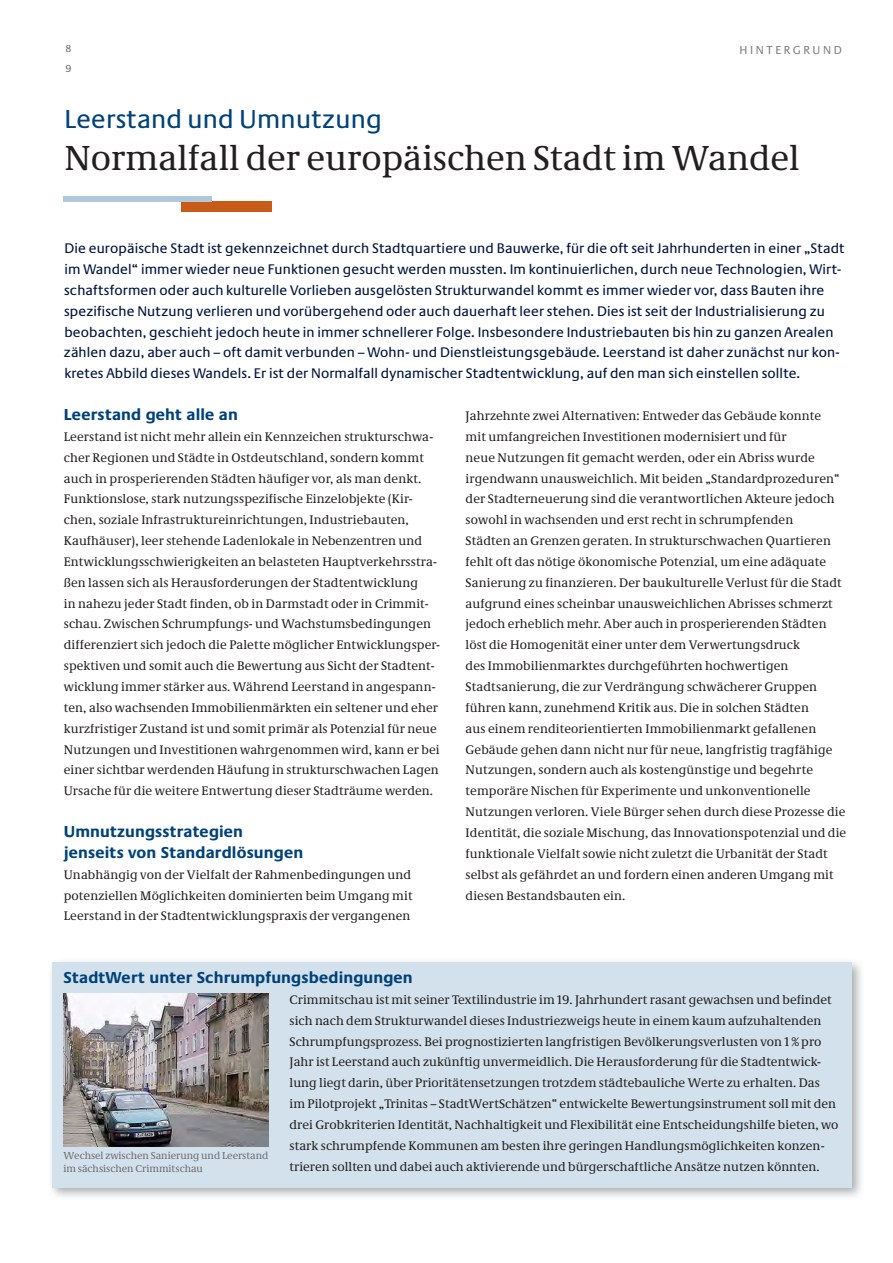
<style>
.page{position:relative;width:893px;height:1263px;background:#fff}
.page>*{position:absolute;margin:0;border:0;box-sizing:border-box;transform-origin:0 0}
.t1{font:36px "Neue Demos";color:#231f20}
.t2{font:27px "Neue Praxis";letter-spacing:.01em;color:#004279}
.t3{font:700 16.5px/20.9px "Neue Praxis";letter-spacing:.01em;color:#004279}
.t4{font:14.4px/20.9px "Neue Praxis";letter-spacing:.01em;color:#00133e}
.t5{font:12.9px/20.9px "Neue Demos";letter-spacing:.01em;color:#231f20}
.t6{font:12px "Neue Praxis";letter-spacing:.215em;color:#808285}
.t7{font:10.5px/12.6px "Neue Demos";color:#6c6d70}
.t8{font:10.5px/19.4px "Neue Praxis";color:#6c6d70}
</style>
<div class="page">
<div style="left:47px;top:957px;width:818px;height:243px;background:#8b9194;opacity:.75"></div>
<div style="left:52px;top:962px;width:799px;height:225px;background:#d3e1ec"></div>
<div style="left:182px;top:201px;width:90px;height:10px;background:#c85b18"></div>
<div style="left:64px;top:196px;width:148px;height:5px;background:#b0c8da"></div>
<img style="left:63px;top:994px;width:205px;height:152px">
<p class="t8" style="left:65px;top:39px;width:8px">8<br>9</p>
<p class="t6" style="left:739px;top:43px;width:104px">HINTERGRUND</p>
<h1 class="t2" style="left:64px;top:103px;width:319px">Leerstand und Umnutzung</h1>
<h1 class="t1" style="left:64px;top:136px;width:737px">Normalfall der europäischen Stadt im Wandel</h1>
<h2 class="t4" style="left:64px;top:238px;width:782px">Die europäische Stadt ist gekennzeichnet durch Stadtquartiere und Bauwerke, für die oft seit Jahrhunderten in einer „Stadt im Wandel“ immer wieder neue Funktionen gesucht werden mussten. Im kontinuierlichen, durch neue Technologien, Wirt&shy;schaftsformen oder auch kulturelle Vorlieben ausgelösten Strukturwandel kommt es immer wieder vor, dass Bauten ihre spezifische Nutzung verlieren und vorübergehend oder auch dauerhaft leer stehen. Dies ist seit der Industrialisierung zu beobachten, geschieht jedoch heute in immer schnellerer Folge. Insbesondere Industriebauten bis hin zu ganzen Arealen zählen dazu, aber auch – oft damit verbunden – Wohn- und Dienstleistungsgebäude. Leerstand ist daher zunächst nur kon&shy;kretes Abbild dieses Wandels. Er ist der Normalfall dynamischer Stadtentwicklung, auf den man sich einstellen sollte.</h2>
<h3 class="t3" style="left:64px;top:404px;width:176px">Leerstand geht alle an</h3>
<p class="t5" style="left:64px;top:426px;width:378px">Leerstand ist nicht mehr allein ein Kennzeichen strukturschwa&shy;cher Regionen und Städte in Ostdeutschland, sondern kommt auch in prosperierenden Städten häufiger vor, als man denkt.<br>Funktionslose, stark nutzungsspezifische Einzelobjekte (Kir&shy;chen, soziale Infrastruktureinrichtungen, Industriebauten, Kaufhäuser), leer stehende Ladenlokale in Nebenzentren und Entwicklungsschwierigkeiten an belasteten Hauptverkehrsstra&shy;ßen lassen sich als Herausforderungen der Stadtentwicklung<br>in nahezu jeder Stadt finden, ob in Darmstadt oder in Crimmit&shy;schau. Zwischen Schrumpfungs- und Wachstumsbedingungen differenziert sich jedoch die Palette möglicher Entwicklungsper&shy;spektiven und somit auch die Bewertung aus Sicht der Stadtent&shy;wicklung immer stärker aus. Während Leerstand in angespann&shy;ten, also wachsenden Immobilienmärkten ein seltener und eher kurzfristiger Zustand ist und somit primär als Potenzial für neue Nutzungen und Investitionen wahrgenommen wird, kann er bei einer sichtbar werdenden Häufung in strukturschwachen Lagen Ursache für die weitere Entwertung dieser Stadträume werden.</p>
<h3 class="t3" style="left:64px;top:821px;width:241px">Umnutzungsstrategien jenseits von Standardlösungen</h3>
<p class="t5" style="left:64px;top:864px;width:350px;text-align:justify">Unabhängig von der Vielfalt der Rahmenbedingungen und potenziellen Möglichkeiten dominierten beim Umgang mit Leerstand in der Stadtentwicklungspraxis der vergangenen</p>
<p class="t5" style="left:466px;top:405px;width:382px">Jahrzehnte zwei Alternativen: Entweder das Gebäude konnte<br>mit umfangreichen Investitionen modernisiert und für<br>neue Nutzungen fit gemacht werden, oder ein Abriss wurde irgendwann unausweichlich. Mit beiden „Standardprozeduren“ der Stadterneuerung sind die verantwortlichen Akteure jedoch sowohl in wachsenden und erst recht in schrumpfenden<br>Städten an Grenzen geraten. In strukturschwachen Quartieren fehlt oft das nötige ökonomische Potenzial, um eine adäquate Sanierung zu finanzieren. Der baukulturelle Verlust für die Stadt aufgrund eines scheinbar unausweichlichen Abrisses schmerzt jedoch erheblich mehr. Aber auch in prosperierenden Städten löst die Homogenität einer unter dem Verwertungsdruck<br>des Immobilienmarktes durchgeführten hochwertigen Stadtsanierung, die zur Verdrängung schwächerer Gruppen führen kann, zunehmend Kritik aus. Die in solchen Städten<br>aus einem renditeorientierten Immobilienmarkt gefallenen Gebäude gehen dann nicht nur für neue, langfristig tragfähige Nutzungen, sondern auch als kostengünstige und begehrte temporäre Nischen für Experimente und unkonventionelle Nutzungen verloren. Viele Bürger sehen durch diese Prozesse die Identität, die soziale Mischung, das Innovationspotenzial und die funktionale Vielfalt sowie nicht zuletzt die Urbanität der Stadt selbst als gefährdet an und fordern einen anderen Umgang mit diesen Bestandsbauten ein.</p>
<h3 class="t3" style="left:63px;top:967px;width:351px">StadtWert unter Schrumpfungsbedingungen</h3>
<p class="t5" style="left:290px;top:989px;width:550px">Crimmitschau ist mit seiner Textilindustrie im 19. Jahrhundert rasant gewachsen und befindet sich nach dem Strukturwandel dieses Industriezweigs heute in einem kaum aufzuhaltenden Schrumpfungsprozess. Bei prognostizierten langfristigen Bevölkerungsverlusten von 1 % pro Jahr ist Leerstand auch zukünftig unvermeidlich. Die Herausforderung für die Stadtentwick&shy;lung liegt darin, über Prioritätensetzungen trotzdem städtebauliche Werte zu erhalten. Das im Pilotprojekt „Trinitas – StadtWertSchätzen“ entwickelte Bewertungsinstrument soll mit den drei Grobkriterien Identität, Nachhaltigkeit und Flexibilität eine Entscheidungshilfe bieten, wo stark schrumpfende Kommunen am besten ihre geringen Handlungsmöglichkeiten konzen&shy;trieren sollten und dabei auch aktivierende und bürgerschaftliche Ansätze nutzen könnten.</p>
<p class="t7" style="left:63px;top:1149px;width:206px">Wechsel zwischen Sanierung und Leerstand im sächsischen Crimmitschau</p>
</div>
